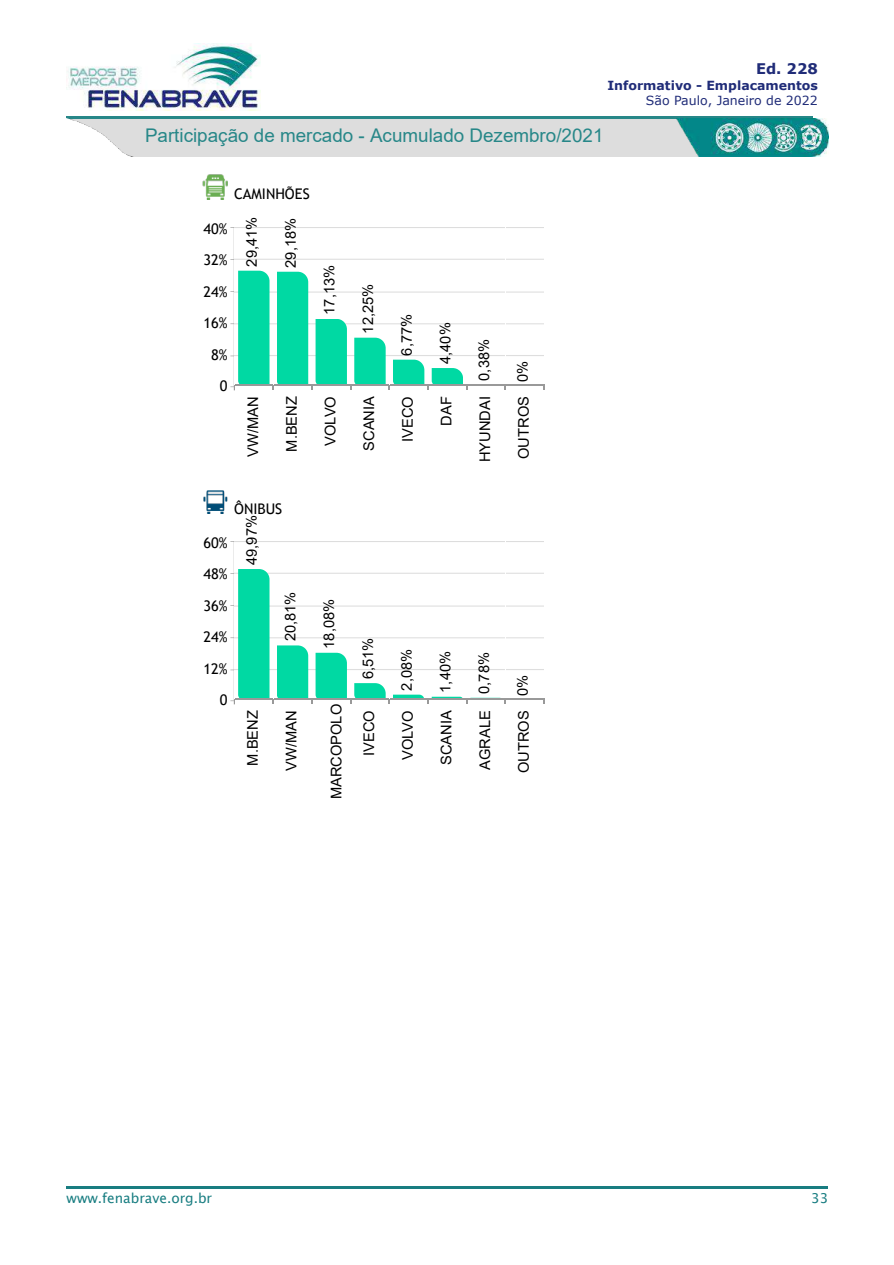
<style>
.page{position:relative;width:894px;height:1265px;background:#fff}
.page>*{position:absolute;margin:0;border:0;box-sizing:border-box;transform-origin:0 0}
.t1{font:18.9px "Arial";color:#278788}
.t2{font:14.7px "Arial";color:#000}
.t3{font:14.7px/31.3px "Trebuchet MS";color:#000;text-align:right}
.t4{font:700 14.7px "Verdana";color:#202c78}
.t5{font:13.65px "Lucida Sans Unicode";color:#187d81}
.t6{font:700 12.6px "Verdana";color:#202c78}
.t7{font:12.6px "Verdana";color:#202c78}
</style>
<div class="page">
<img style="left:202px;top:174px;width:26px;height:25px">
<img style="left:230px;top:228px;width:5px;height:162px">
<hr style="left:235px;top:385px;width:39px;height:1px;background:#999">
<svg style="left:238px;top:271px;width:268px;height:119px"></svg>
<hr style="left:506px;top:385px;width:39px;height:1px;background:#999">
<img style="left:203px;top:490px;width:25px;height:23px">
<img style="left:230px;top:542px;width:5px;height:162px">
<hr style="left:235px;top:698px;width:39px;height:1px;background:#999">
<svg style="left:238px;top:569px;width:268px;height:135px"></svg>
<hr style="left:506px;top:698px;width:39px;height:1px;background:#999">
<img style="left:67px;top:44px;width:193px;height:67px">
<hr style="left:67px;top:117px;width:745px;height:2px;background:#278788">
<div style="left:67px;top:119px;width:761px;height:37px;background:#ddd"></div>
<img style="left:67px;top:119px;width:64px;height:37px">
<img style="left:676px;top:119px;width:152px;height:37px">
<hr style="left:67px;top:1186px;width:761px;height:2px;background:#187d81">
<p class="t4" style="left:756px;top:58px;width:63px">Ed. 228</p>
<p class="t6" style="left:607px;top:76px;width:212px">Informativo - Emplacamentos</p>
<p class="t7" style="left:646px;top:92px;width:173px">São Paulo, Janeiro de 2022</p>
<p class="t1" style="left:145px;top:122px;width:460px">Participação de mercado - Acumulado Dezembro/2021</p>
<p class="t3" style="left:234px;top:178px;width:77px">CAMINHÕES</p>
<p class="t3" style="left:203px;top:213px;width:26px">40%<br>32%<br>24%<br>16%<br>8%<br>0</p>
<p class="t2" style="left:242px;top:266px;width:51px;rotate:-90deg">29,41%</p>
<p class="t2" style="left:243px;top:456px;width:62px;rotate:-90deg">VW/MAN</p>
<p class="t2" style="left:280px;top:268px;width:51px;rotate:-90deg">29,18%</p>
<p class="t2" style="left:281px;top:451px;width:57px;rotate:-90deg">M.BENZ</p>
<p class="t2" style="left:319px;top:315px;width:51px;rotate:-90deg">17,13%</p>
<p class="t2" style="left:320px;top:445px;width:51px;rotate:-90deg">VOLVO</p>
<p class="t3" style="left:234px;top:492px;width:50px">ÔNIBUS</p>
<p class="t3" style="left:203px;top:527px;width:26px">60%<br>48%<br>36%<br>24%<br>12%<br>0</p>
<p class="t2" style="left:242px;top:565px;width:51px;rotate:-90deg">49,97%</p>
<p class="t2" style="left:243px;top:765px;width:57px;rotate:-90deg">M.BENZ</p>
<p class="t2" style="left:280px;top:641px;width:51px;rotate:-90deg">20,81%</p>
<p class="t2" style="left:281px;top:770px;width:62px;rotate:-90deg">VW/MAN</p>
<p class="t2" style="left:319px;top:648px;width:51px;rotate:-90deg">18,08%</p>
<p class="t2" style="left:326px;top:799px;width:97px;rotate:-90deg">MARCOPOLO</p>
<p class="t2" style="left:358px;top:333px;width:51px;rotate:-90deg">12,25%</p>
<p class="t2" style="left:359px;top:451px;width:56px;rotate:-90deg">SCANIA</p>
<p class="t2" style="left:358px;top:679px;width:43px;rotate:-90deg">6,51%</p>
<p class="t2" style="left:359px;top:756px;width:47px;rotate:-90deg">IVECO</p>
<p class="t2" style="left:396px;top:355px;width:43px;rotate:-90deg">6,77%</p>
<p class="t2" style="left:397px;top:442px;width:47px;rotate:-90deg">IVECO</p>
<p class="t2" style="left:396px;top:690px;width:43px;rotate:-90deg">2,08%</p>
<p class="t2" style="left:397px;top:759px;width:51px;rotate:-90deg">VOLVO</p>
<p class="t2" style="left:435px;top:364px;width:43px;rotate:-90deg">4,40%</p>
<p class="t2" style="left:436px;top:425px;width:31px;rotate:-90deg">DAF</p>
<p class="t2" style="left:435px;top:692px;width:43px;rotate:-90deg">1,40%</p>
<p class="t2" style="left:436px;top:764px;width:56px;rotate:-90deg">SCANIA</p>
<p class="t2" style="left:474px;top:380px;width:43px;rotate:-90deg">0,38%</p>
<p class="t2" style="left:475px;top:462px;width:67px;rotate:-90deg">HYUNDAI</p>
<p class="t2" style="left:474px;top:693px;width:43px;rotate:-90deg">0,78%</p>
<p class="t2" style="left:475px;top:769px;width:61px;rotate:-90deg">AGRALE</p>
<p class="t2" style="left:513px;top:382px;width:23px;rotate:-90deg">0%</p>
<p class="t2" style="left:514px;top:459px;width:64px;rotate:-90deg">OUTROS</p>
<p class="t2" style="left:512px;top:695px;width:23px;rotate:-90deg">0%</p>
<p class="t2" style="left:514px;top:773px;width:64px;rotate:-90deg">OUTROS</p>
<p class="t5" style="left:67px;top:1187px;width:147px">www.fenabrave.org.br</p>
<p class="t5" style="left:811px;top:1187px;width:19px">33</p>
</div>
